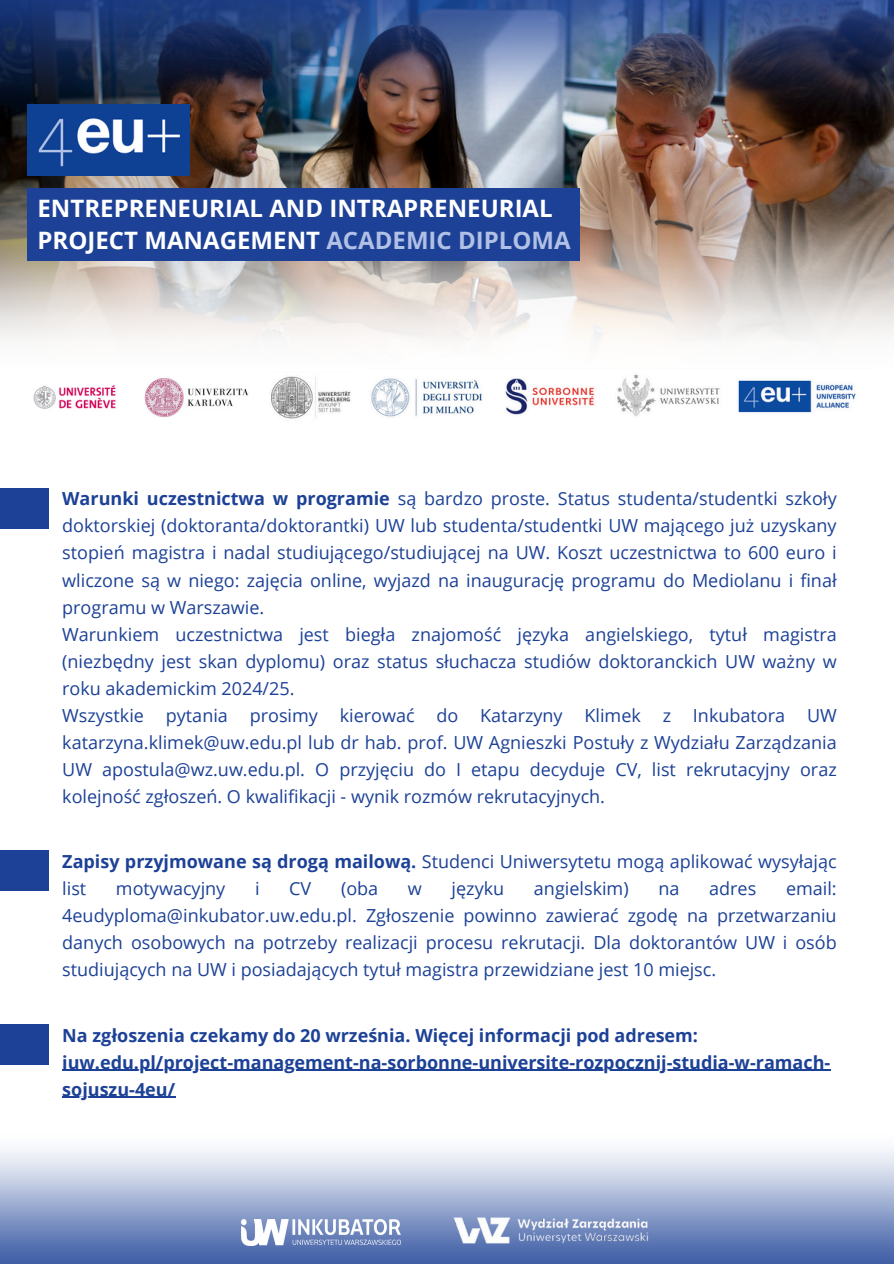
<style>
.page{position:relative;width:894px;height:1264px;background:#fff}
.page>*{position:absolute;margin:0;border:0;box-sizing:border-box;transform-origin:0 0}
.t1{font:700 24px/32.7px "Open Sans";color:#fff}
.t2{font:18px/27px "Open Sans";color:#1c4196;text-align:justify}
.t3{font:700 18px "Open Sans";color:#1c4196}
.s1{color:#b1c0e5}
.s2{font-weight:700}
</style>
<div class="page">
<img style="left:0;top:142px;width:893px;height:21px">
<img style="left:0;top:163px;width:893px;height:177px">
<img style="left:371px;top:374px;width:485px;height:43px">
<img style="left:33px;top:385px;width:83px;height:24px">
<img style="left:145px;top:378px;width:104px;height:40px">
<img style="left:271px;top:376px;width:80px;height:43px">
<img style="left:0;top:0;width:893px;height:142px">
<img style="left:28px;top:104px;width:162px;height:71px">
<div style="left:28px;top:188px;width:551px;height:72px;background:#1c4196"></div>
<div style="left:0;top:1115px;width:893px;height:148px;background:linear-gradient(to bottom,#fff,#4564a9)"></div>
<img style="left:242px;top:1219px;width:158px;height:26px">
<img style="left:453px;top:1215px;width:199px;height:30px">
<hr style="left:62px;top:1069px;width:768px;height:1px;background:#1c4196">
<hr style="left:62px;top:1096px;width:113px;height:1px;background:#1c4196">
<div style="left:0;top:850px;width:49px;height:41px;background:#1c4196"></div>
<div style="left:0;top:1024px;width:49px;height:40px;background:#1c4196"></div>
<div style="left:0;top:488px;width:49px;height:40px;background:#1c4196"></div>
<p class="t1" style="left:38px;top:191px;width:534px">ENTREPRENEURIAL AND INTRAPRENEURIAL<br>PROJECT MANAGEMENT <span class="s1">ACADEMIC DIPLOMA</span></p>
<p class="t2" style="left:62px;top:485px;width:775px"><span class="s2">Warunki uczestnictwa w programie</span> są bardzo proste. Status studenta/studentki szkoły doktorskiej (doktoranta/doktorantki) UW lub studenta/studentki UW mającego już uzyskany stopień magistra i nadal studiującego/studiującej na UW. Koszt uczestnictwa to 600 euro i wliczone są w niego: zajęcia online, wyjazd na inaugurację programu do Mediolanu i finał programu w Warszawie.</p>
<p class="t2" style="left:62px;top:620px;width:775px">Warunkiem uczestnictwa jest biegła znajomość języka angielskiego, tytuł magistra (niezbędny jest skan dyplomu) oraz status słuchacza studiów doktoranckich UW ważny w roku akademickim 2024/25.</p>
<p class="t2" style="left:62px;top:701px;width:775px">Wszystkie pytania prosimy kierować do Katarzyny Klimek z Inkubatora UW katarzyna.klimek@uw.edu.pl lub dr hab. prof. UW Agnieszki Postuły z Wydziału Zarządzania UW apostula@wz.uw.edu.pl. O przyjęciu do I etapu decyduje CV, list rekrutacyjny oraz kolejność zgłoszeń. O kwalifikacji - wynik rozmów rekrutacyjnych.</p>
<p class="t2" style="left:62px;top:847px;width:775px"><span class="s2">Zapisy przyjmowane są drogą mailową.</span> Studenci Uniwersytetu mogą aplikować wysyłając list</p>
<p class="t2" style="left:62px;top:874px;width:775px;text-indent:723px">email:<br>4eudyploma@inkubator.uw.edu.pl. Zgłoszenie powinno zawierać zgodę na przetwarzaniu danych osobowych na potrzeby realizacji procesu rekrutacji. Dla doktorantów UW i osób studiujących na UW i posiadających tytuł magistra przewidziane jest 10 miejsc.</p>
<p class="t2" style="left:116px;top:874px;width:111px">motywacyjny</p>
<p class="t2" style="left:255px;top:874px;width:6px">i</p>
<p class="t2" style="left:289px;top:874px;width:24px">CV</p>
<p class="t2" style="left:341px;top:874px;width:39px">(oba</p>
<p class="t2" style="left:408px;top:874px;width:15px">w</p>
<p class="t2" style="left:451px;top:874px;width:54px">języku</p>
<p class="t2" style="left:534px;top:874px;width:96px">angielskim)</p>
<p class="t2" style="left:658px;top:874px;width:23px">na</p>
<p class="t2" style="left:709px;top:874px;width:49px">adres</p>
<p class="t3" style="left:62px;top:1022px;width:637px">Na zgłoszenia czekamy do 20 września. Więcej informacji pod adresem:</p>
<h2 class="t3" style="left:62px;top:1049px;width:769px">iuw.edu.pl/project-management-na-sorbonne-universite-rozpocznij-studia-w-ramach-</h2>
<p class="t3" style="left:62px;top:1076px;width:114px">sojuszu-4eu/</p>
</div>
